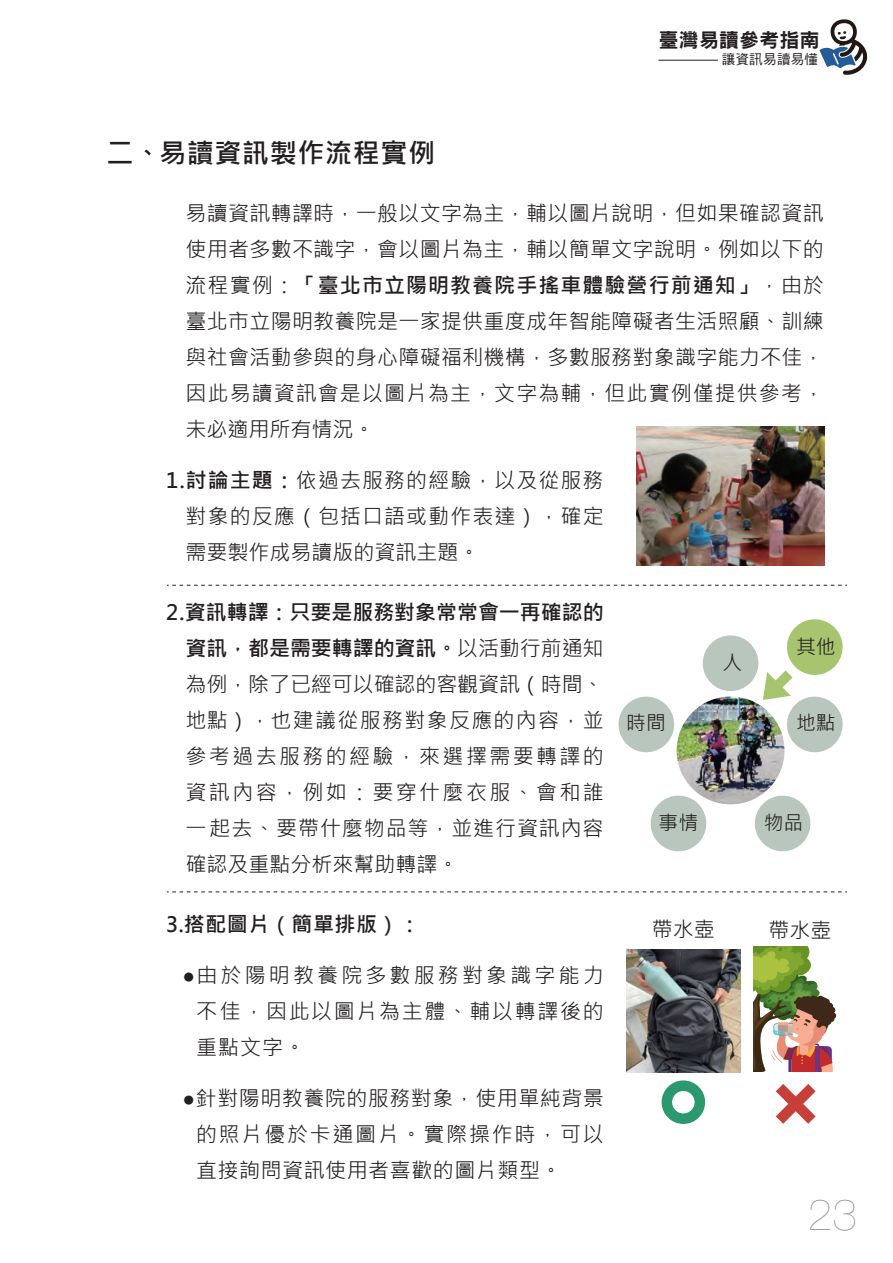
<style>
.page{position:relative;width:893px;height:1263px;background:#fff}
.page>*{position:absolute;margin:0;border:0;box-sizing:border-box;transform-origin:0 0}
.t1{font:200 43.8px "Helvetica Neue";color:#939598}
.t2{font:700 27px "Microsoft Jheng Hei";letter-spacing:.025em;color:#231f20}
.t3{font:21px/36px "Microsoft Jheng Hei";letter-spacing:.05em;color:#231f20;text-align:justify}
.t4{font:700 21px "Microsoft Jheng Hei";letter-spacing:.025em;color:#231f20}
.t5{font:19.8px "Microsoft Jheng Hei";color:#231f20}
.t6{font:19.65px "DF Hei Std W9";letter-spacing:.025em;color:#231f20}
.t7{font:13.5px "DF Hei Std W5";letter-spacing:.025em;color:#231f20}
.s1{font-weight:700}
.s2{font-family:"Arial"}
</style>
<div class="page">
<svg style="left:819px;top:19px;width:48px;height:56px"></svg>
<hr style="left:658px;top:60px;width:60px;height:1px;background:#231f20">
<img style="left:636px;top:426px;width:188px;height:140px">
<img style="left:677px;top:696px;width:107px;height:108px;border-radius:54px">
<div style="left:703px;top:635px;width:55px;height:56px;background:#b8c6be;border-radius:50%"></div>
<svg style="left:618px;top:696px;width:59px;height:60px"></svg>
<svg style="left:650px;top:792px;width:60px;height:60px"></svg>
<svg style="left:751px;top:792px;width:60px;height:60px"></svg>
<svg style="left:755px;top:619px;width:88px;height:137px"></svg>
<img style="left:626px;top:949px;width:114px;height:123px">
<svg style="left:167px;top:585px;width:680px;height:1px"></svg>
<svg style="left:167px;top:891px;width:680px;height:1px"></svg>
<div style="left:662px;top:1080px;width:43px;height:44px;border:10px solid #2c986d;border-radius:50%"></div>
<svg style="left:753px;top:946px;width:84px;height:178px"></svg>
<p class="t6" style="left:659px;top:29px;width:162px">臺灣易讀參考指南</p>
<p class="t7" style="left:722px;top:52px;width:98px">讓資訊易讀易懂</p>
<p class="t2" style="left:107px;top:136px;width:330px">二、易讀資訊製作流程實例</p>
<p class="t3" style="left:186px;top:195px;width:640px">易讀資訊轉譯時，一般以文字為主，輔以圖片說明，但如果確認資訊使用者多數不識字，會以圖片為主，輔以簡單文字說明。例如以下的流程實例：<span class="s1">「臺北市立陽明教養院手搖車體驗營行前通知」</span>，由於臺北市立陽明教養院是一家提供重度成年智能障礙者生活照顧、訓練與社會活動參與的身心障礙福利機構，多數服務對象識字能力不佳，因此易讀資訊會是以圖片為主，文字為輔，但此實例僅提供參考，未必適用所有情況。</p>
<p class="t3" style="left:186px;top:462px;width:420px;text-indent:-20px"><span class="s1">1.討論主題：</span>依過去服務的經驗，以及從服務對象的反應（包括口語或動作表達），確定需要製作成易讀版的資訊主題。</p>
<p class="t3" style="left:186px;top:594px;width:420px;text-indent:-20px"><span class="s1">2.資訊轉譯：只要是服務對象常常會一再確認的資訊，都是需要轉譯的資訊。</span>以活動行前通知為例，除了已經可以確認的客觀資訊（時間、地點），也建議從服務對象反應的內容，並參考過去服務的經驗，來選擇需要轉譯的資訊內容，例如：要穿什麼衣服、會和誰一起去、要帶什麼物品等，並進行資訊內容確認及重點分析來幫助轉譯。</p>
<p class="t4" style="left:166px;top:911px;width:256px">3.搭配圖片（簡單排版）：</p>
<p class="t3" style="left:196px;top:957px;width:409px;text-indent:-14px"><span class="s2">●</span>由於陽明教養院多數服務對象識字能力不佳，因此以圖片為主體、輔以轉譯後的重點文字。</p>
<p class="t3" style="left:196px;top:1080px;width:409px;text-indent:-14px"><span class="s2">●</span>針對陽明教養院的服務對象，使用單純背景的照片優於卡通圖片。實際操作時，可以直接詢問資訊使用者喜歡的圖片類型。</p>
<p class="t5" style="left:722px;top:651px;width:21px">人</p>
<p class="t5" style="left:796px;top:634px;width:41px">其他</p>
<p class="t5" style="left:626px;top:710px;width:41px">時間</p>
<p class="t5" style="left:796px;top:710px;width:41px">地點</p>
<p class="t5" style="left:659px;top:811px;width:41px">事情</p>
<p class="t5" style="left:764px;top:811px;width:41px">物品</p>
<p class="t3" style="left:652px;top:911px;width:64px">帶水壺</p>
<p class="t3" style="left:768px;top:912px;width:64px">帶水壺</p>
<h1 class="t1" style="left:808px;top:1180px;width:50px">23</h1>
</div>
